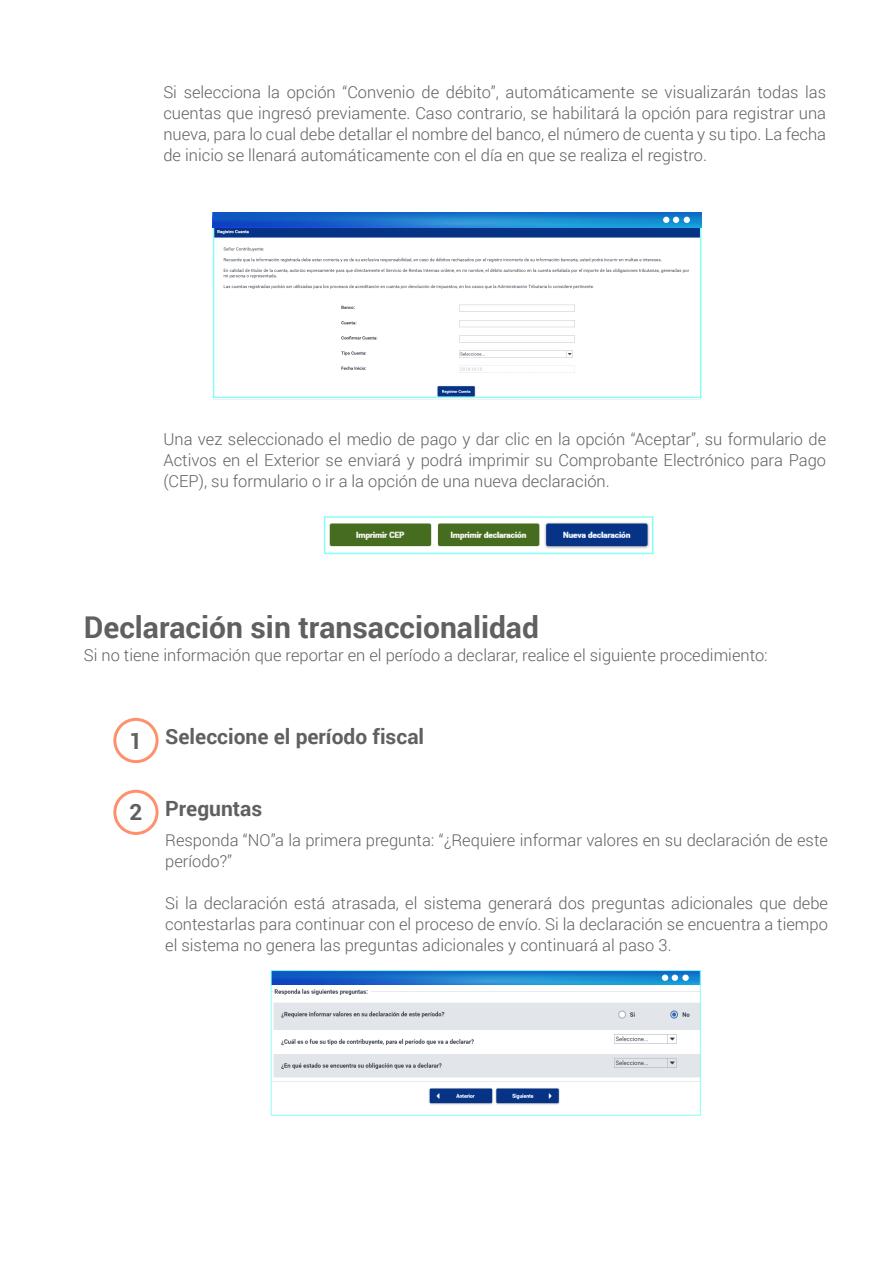
<style>
.page{position:relative;width:893px;height:1263px;background:#fff}
.page>*{position:absolute;margin:0;border:0;box-sizing:border-box;transform-origin:0 0}
.t1{font:700 30px "Roboto";color:#606060}
.t2{font:700 21px "Roboto";color:#606060}
.t3{font:300 16.5px/21px "Roboto";color:#606060;text-align:justify}
.s1{font-size:22.5px}
</style>
<div class="page">
<img style="left:273px;top:988px;width:426px;height:117px">
<svg style="left:273px;top:972px;width:426px;height:13px;background:#1a79cc"></svg>
<div style="left:662px;top:974px;width:6px;height:7px;background:#fff;border-radius:50%"></div>
<div style="left:672px;top:974px;width:6px;height:7px;background:#fff;border-radius:50%"></div>
<div style="left:682px;top:974px;width:7px;height:7px;background:#fff;border-radius:50%"></div>
<div style="left:113px;top:718px;width:46px;height:45px;border:3px solid #ff906c;border-radius:50%"></div>
<div style="left:113px;top:790px;width:46px;height:45px;border:3px solid #ff906c;border-radius:50%"></div>
<div style="left:271px;top:970px;width:430px;height:145px;border:1px solid #88fff3"></div>
<img style="left:329px;top:522px;width:320px;height:27px">
<div style="left:324px;top:516px;width:329px;height:38px;border:2px solid #88fff3"></div>
<img style="left:214px;top:229px;width:487px;height:171px">
<div style="left:213px;top:226px;width:488px;height:172px;border:2px solid #88fff3"></div>
<svg style="left:213px;top:213px;width:488px;height:14px;background:#1977cb"></svg>
<svg style="left:663px;top:217px;width:27px;height:6px"></svg>
<p class="t3" style="left:163px;top:81px;width:664px">Si selecciona la opción “Convenio de débito”, automáticamente se visualizarán todas las cuentas que ingresó previamente. Caso contrario, se habilitará la opción para registrar una nueva, para lo cual debe detallar el nombre del banco, el número de cuenta y su tipo. La fecha de inicio se llenará automáticamente con el día en que se realiza el registro.</p>
<p class="t3" style="left:163px;top:428px;width:664px">Una vez seleccionado el medio de pago y dar clic en la opción “Aceptar”, su formulario de Activos en el Exterior se enviará y podrá imprimir su Comprobante Electrónico para Pago (CEP), su formulario o ir a la opción de una nueva declaración.</p>
<h1 class="t1" style="left:84px;top:607px;width:457px">Declaración sin transaccionalidad</h1>
<p class="t3" style="left:84px;top:644px;width:685px">Si no tiene información que reportar en el período a declarar, realice el siguiente procedimiento:</p>
<p class="t2" style="left:129px;top:722px;width:296px"><span class="s1">1</span> Seleccione el período fiscal</p>
<p class="t2" style="left:129px;top:794px;width:134px"><span class="s1">2</span> Preguntas</p>
<p class="t3" style="left:165px;top:829px;width:664px">Responda “NO”a la primera pregunta: “¿Requiere informar valores en su declaración de este período?”</p>
<p class="t3" style="left:165px;top:892px;width:664px">Si la declaración está atrasada, el sistema generará dos preguntas adicionales que debe contestarlas para continuar con el proceso de envío. Si la declaración se encuentra a tiempo el sistema no genera las preguntas adicionales y continuará al paso 3.</p>
</div>
